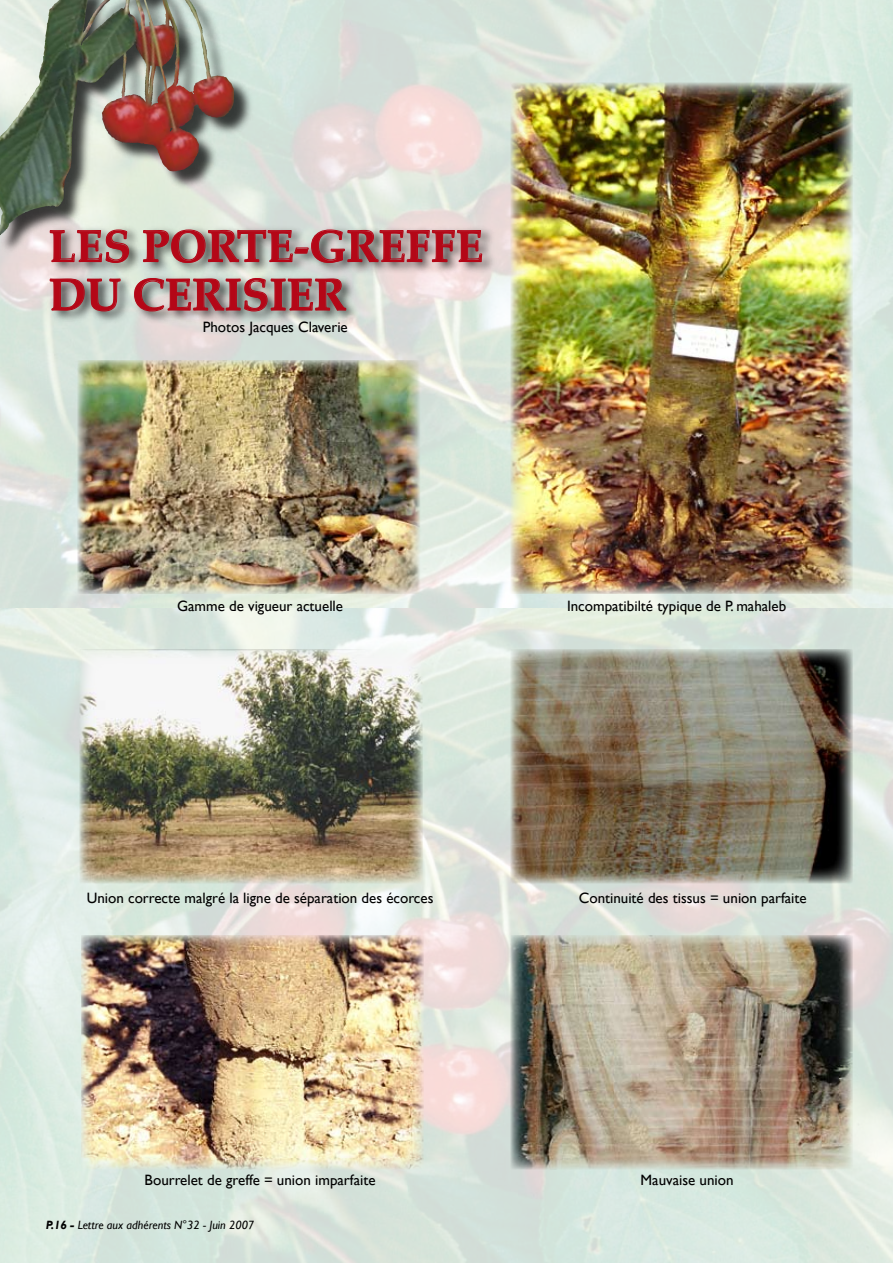
<style>
.page{position:relative;width:893px;height:1263px;background:#fff}
.page>*{position:absolute;margin:0;border:0;box-sizing:border-box;transform-origin:0 0}
.t1{font:700 45px/48.4px "Palatino Linotype";color:#b40717}
.t2{font:15px "Gill Sans";color:#000}
.t3{font:italic 12px "Gill Sans";color:#000}
.s1{font-weight:700}
</style>
<div class="page">
<img style="left:80px;top:649px;width:342px;height:234px">
<img style="left:78px;top:360px;width:342px;height:234px">
<img style="left:81px;top:935px;width:342px;height:234px">
<img style="left:511px;top:83px;width:342px;height:511px">
<img style="left:511px;top:649px;width:342px;height:234px">
<img style="left:511px;top:935px;width:342px;height:234px">
<div style="left:0;top:0;width:254px;height:255px;background:#000;opacity:.75"></div>
<img style="left:158px;top:0;width:76px;height:104px">
<div style="left:48px;top:224px;width:449px;height:102px;background:#000;opacity:.75"></div>
<svg style="left:50px;top:214px;width:432px;height:98px;background:#bdada9"></svg>
<h1 class="t1" style="left:49px;top:220px;width:436px">LES PORTE-GREFFE<br>DU CERISIER</h1>
<p class="t2" style="left:203px;top:318px;width:147px">Photos Jacques Claverie</p>
<p class="t2" style="left:177px;top:597px;width:167px">Gamme de vigueur actuelle</p>
<p class="t2" style="left:567px;top:597px;width:221px">Incompatibilté typique de P. mahaleb</p>
<p class="t2" style="left:87px;top:889px;width:348px">Union correcte malgré la ligne de séparation des écorces</p>
<p class="t2" style="left:579px;top:889px;width:229px">Continuité des tissus = union parfaite</p>
<p class="t2" style="left:145px;top:1171px;width:232px">Bourrelet de greffe = union imparfaite</p>
<p class="t2" style="left:641px;top:1171px;width:95px">Mauvaise union</p>
<p class="t3" style="left:46px;top:1218px;width:210px"><span class="s1">P.16 -</span> Lettre aux adhérents N°32 - Juin 2007</p>
</div>
